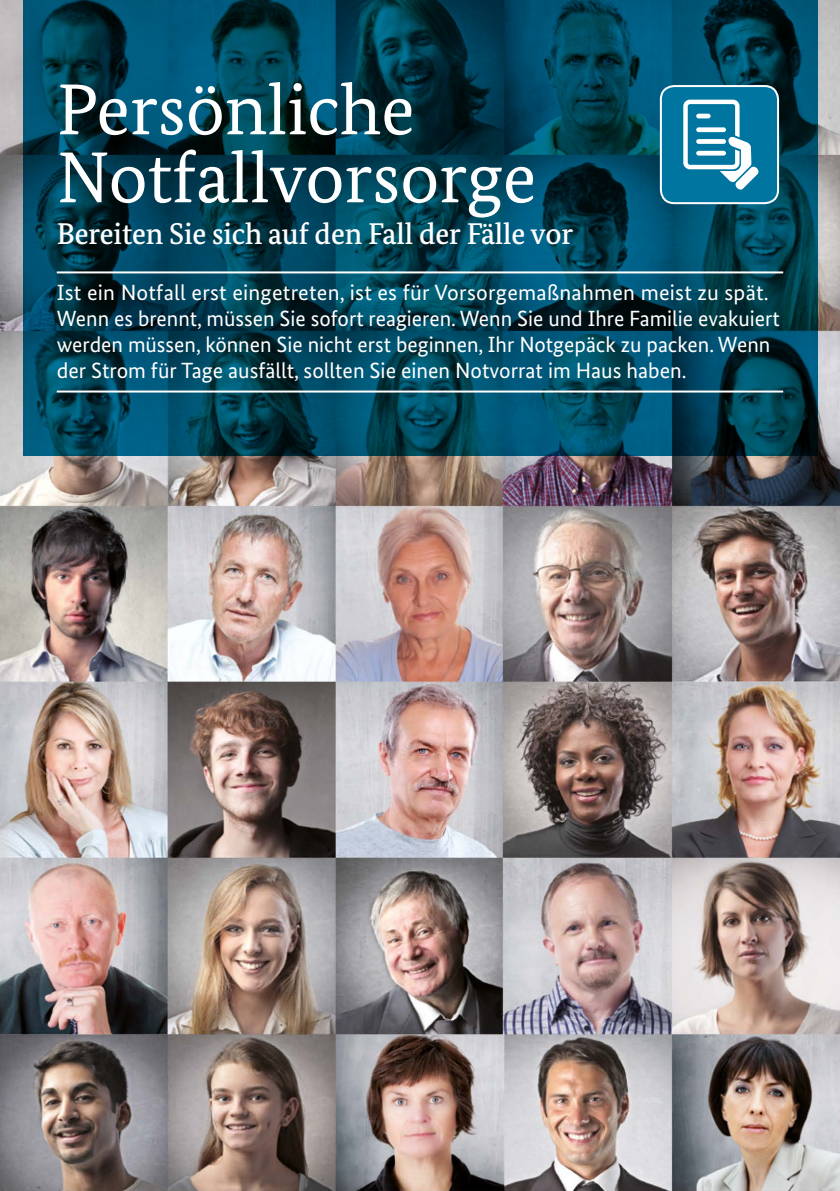
<style>
.page{position:relative;width:840px;height:1191px;background:#fff}
.page>*{position:absolute;margin:0;border:0;box-sizing:border-box;transform-origin:0 0}
.t1{font:72px/68px "Bundes Serif";color:#fff}
.t2{font:500 30px "Bundes Serif";letter-spacing:-.005em;color:#fff}
.t3{font:22px/26px "Bundes Sans";color:#fff}
</style>
<div class="page">
<img style="left:0;top:0;width:839px;height:1191px">
<svg style="left:23px;top:0;width:793px;height:456px;background:#004156"></svg>
<hr style="left:57px;top:271px;width:725px;height:2px;background:#fff">
<hr style="left:57px;top:390px;width:725px;height:2px;background:#fff">
<div style="left:660px;top:86px;width:117px;height:117px;background:#0075a0;border-radius:13px"></div>
<div style="left:659px;top:85px;width:119px;height:119px;border:2px solid #fff;border-radius:13px"></div>
<svg style="left:683px;top:100px;width:75px;height:90px"></svg>
<h1 class="t1" style="left:57px;top:75px;width:481px">Persönliche<br>Notfallvorsorge</h1>
<h2 class="t2" style="left:57px;top:216px;width:517px">Bereiten Sie sich auf den Fall der Fälle vor</h2>
<p class="t3" style="left:57px;top:279px;width:724px">Ist ein Notfall erst eingetreten, ist es für Vorsorgemaßnahmen meist zu spät.<br>Wenn es brennt, müssen Sie sofort reagieren. Wenn Sie und Ihre Familie evakuiert werden müssen, können Sie nicht erst beginnen, Ihr Notgepäck zu packen. Wenn der Strom für Tage ausfällt, sollten Sie einen Notvorrat im Haus haben.</p>
</div>
